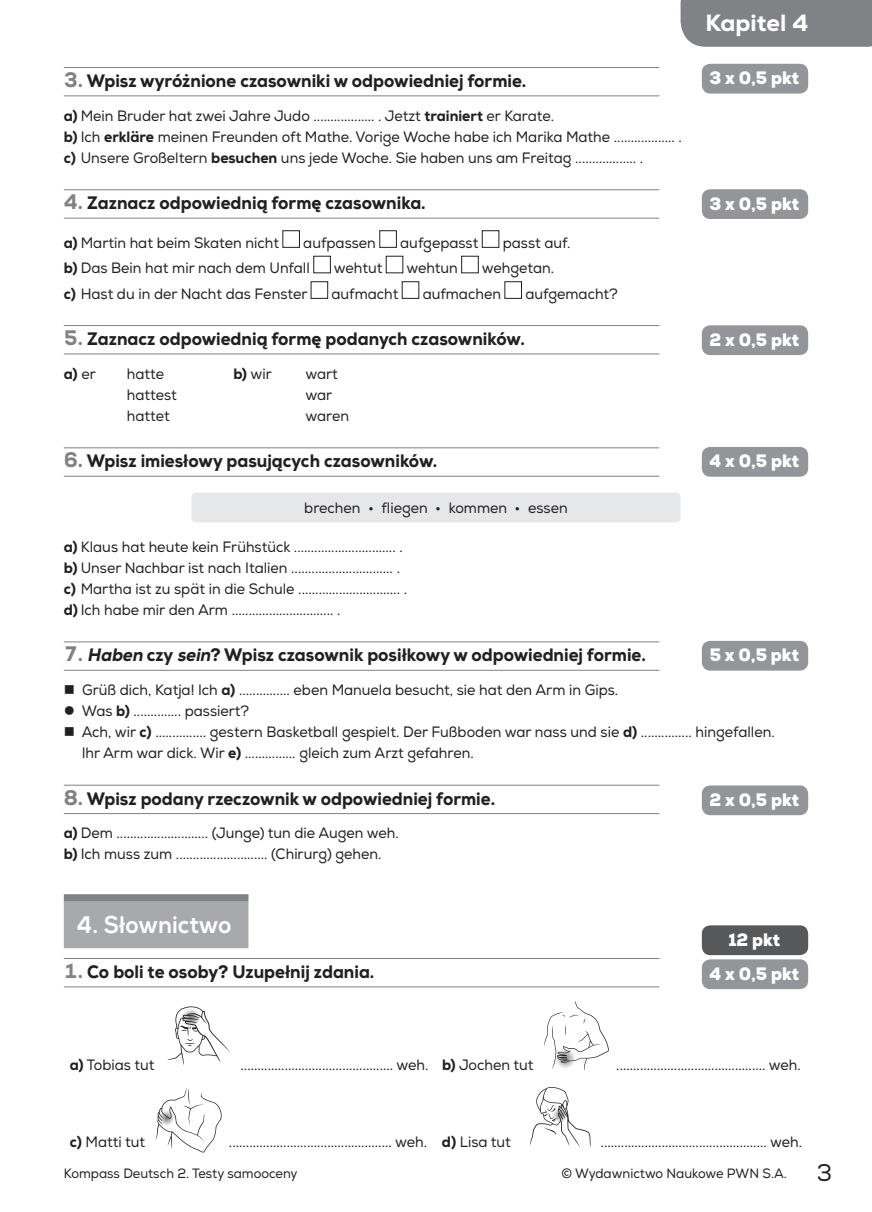
<style>
.page{position:relative;width:872px;height:1212px;background:#fff}
.page>*{position:absolute;margin:0;border:0;box-sizing:border-box;transform-origin:0 0}
.t1{font:800 24px "Nexa";color:#fff;scale:.95 1}
.t2{font:800 23.4px "Nexa";color:#fff}
.t3{font:800 18px "Nexa";color:#231f20;scale:.95 1}
.t4{font:900 18px/34px "Nexa";color:#fff;text-align:center;scale:.95 1}
.t5{font:15px/21px "Nexa";color:#231f20;scale:.95 1}
.t6{font:800 15px "Nexa";color:#231f20;scale:.95 1}
.t7{font:13.5px "Nexa";color:#231f20;scale:.95 1}
.s1{font-size:21px;color:#808285}
.s2{font-weight:800}
.s3{font-weight:400}
.s4{font-style:italic}
.s5{font-size:24px}
</style>
<div class="page">
<div style="left:680px;top:0;width:192px;height:47px;background:#808285"></div>
<hr style="left:64px;top:67px;width:595px;height:1px;background:#808285">
<hr style="left:64px;top:95px;width:595px;height:1px;background:#808285">
<hr style="left:64px;top:189px;width:595px;height:1px;background:#808285">
<hr style="left:64px;top:218px;width:595px;height:1px;background:#808285">
<hr style="left:64px;top:325px;width:595px;height:1px;background:#808285">
<hr style="left:64px;top:354px;width:595px;height:1px;background:#808285">
<hr style="left:64px;top:447px;width:595px;height:1px;background:#808285">
<hr style="left:64px;top:476px;width:595px;height:1px;background:#808285">
<hr style="left:64px;top:641px;width:595px;height:1px;background:#808285">
<hr style="left:64px;top:670px;width:595px;height:1px;background:#808285">
<hr style="left:64px;top:785px;width:595px;height:1px;background:#808285">
<hr style="left:64px;top:813px;width:595px;height:1px;background:#808285">
<div style="left:64px;top:894px;width:184px;height:8px;background:#808285"></div>
<div style="left:64px;top:902px;width:184px;height:46px;background:#a8a9ad"></div>
<hr style="left:64px;top:958px;width:595px;height:1px;background:#808285">
<hr style="left:64px;top:986px;width:595px;height:1px;background:#808285">
<div style="left:283px;top:230px;width:17px;height:18px;border:1px solid #231f20"></div>
<div style="left:379px;top:230px;width:17px;height:18px;border:1px solid #231f20"></div>
<div style="left:482px;top:230px;width:17px;height:18px;border:1px solid #231f20"></div>
<div style="left:313px;top:256px;width:17px;height:17px;border:1px solid #231f20"></div>
<div style="left:461px;top:256px;width:17px;height:17px;border:1px solid #231f20"></div>
<div style="left:311px;top:281px;width:17px;height:18px;border:1px solid #231f20"></div>
<div style="left:402px;top:281px;width:17px;height:18px;border:1px solid #231f20"></div>
<div style="left:504px;top:281px;width:17px;height:18px;border:1px solid #231f20"></div>
<div style="left:191px;top:493px;width:489px;height:29px;background:#e6e7e9;border-radius:4px"></div>
<svg style="left:167px;top:1006px;width:63px;height:59px"></svg>
<svg style="left:544px;top:1001px;width:65px;height:69px"></svg>
<svg style="left:155px;top:1088px;width:67px;height:64px"></svg>
<svg style="left:530px;top:1087px;width:60px;height:60px"></svg>
<div style="left:702px;top:925px;width:106px;height:30px;background:#57585a;border-radius:9px"></div>
<div style="left:702px;top:959px;width:106px;height:30px;background:#939598;border-radius:9px"></div>
<div style="left:702px;top:64px;width:106px;height:30px;background:#939598;border-radius:9px"></div>
<div style="left:702px;top:189px;width:106px;height:30px;background:#939598;border-radius:9px"></div>
<div style="left:702px;top:325px;width:106px;height:30px;background:#939598;border-radius:9px"></div>
<div style="left:702px;top:447px;width:106px;height:30px;background:#939598;border-radius:9px"></div>
<div style="left:702px;top:641px;width:106px;height:30px;background:#939598;border-radius:9px"></div>
<div style="left:702px;top:785px;width:106px;height:30px;background:#939598;border-radius:9px"></div>
<h2 class="t2" style="left:705px;top:8px;width:105px">Kapitel 4</h2>
<p class="t4" style="left:709px;top:61px;width:96px">3 x 0,5 pkt</p>
<p class="t3" style="left:64px;top:69px;width:488px"><span class="s1">3.</span> Wpisz wyróżnione czasowniki w odpowiedniej formie.</p>
<p class="t5" style="left:64px;top:105px;width:652px"><span class="s2">a)</span> Mein Bruder hat zwei Jahre Judo .................. . Jetzt <span class="s2">trainiert</span> er Karate.<br><span class="s2">b)</span> Ich <span class="s2">erkläre</span> meinen Freunden oft Mathe. Vorige Woche habe ich Marika Mathe .................. . <span class="s2">c)</span> Unsere Großeltern <span class="s2">besuchen</span> uns jede Woche. Sie haben uns am Freitag .................. .</p>
<p class="t3" style="left:64px;top:192px;width:382px"><span class="s1">4.</span> Zaznacz odpowiednią formę czasownika.</p>
<p class="t5" style="left:64px;top:232px;width:228px"><span class="s2">a)</span> Martin hat beim Skaten nicht</p>
<p class="t5" style="left:303px;top:232px;width:78px">aufpassen</p>
<p class="t5" style="left:400px;top:232px;width:84px">aufgepasst</p>
<p class="t5" style="left:503px;top:232px;width:73px">passt auf.</p>
<p class="t5" style="left:64px;top:258px;width:260px"><span class="s2">b)</span> Das Bein hat mir nach dem Unfall</p>
<p class="t5" style="left:334px;top:258px;width:53px">wehtut</p>
<p class="t5" style="left:406px;top:258px;width:56px">wehtun</p>
<p class="t5" style="left:482px;top:258px;width:78px">wehgetan.</p>
<p class="t5" style="left:64px;top:283px;width:258px"><span class="s2">c)</span> Hast du in der Nacht das Fenster</p>
<p class="t5" style="left:331px;top:283px;width:72px">aufmacht</p>
<p class="t5" style="left:422px;top:283px;width:84px">aufmachen</p>
<p class="t5" style="left:525px;top:283px;width:99px">aufgemacht?</p>
<p class="t3" style="left:64px;top:327px;width:487px"><span class="s1">5.</span> Zaznacz odpowiednią formę podanych czasowników.</p>
<p class="t6" style="left:64px;top:364px;width:35px">a) <span class="s3">er</span></p>
<p class="t5" style="left:127px;top:363px;width:41px">hatte</p>
<p class="t5" style="left:233px;top:363px;width:42px"><span class="s2">b)</span> wir</p>
<p class="t5" style="left:305px;top:363px;width:36px">wart</p>
<p class="t5" style="left:127px;top:384px;width:54px">hattest</p>
<p class="t5" style="left:305px;top:384px;width:30px">war</p>
<p class="t5" style="left:127px;top:405px;width:47px">hattet</p>
<p class="t5" style="left:305px;top:405px;width:47px">waren</p>
<p class="t3" style="left:64px;top:450px;width:395px"><span class="s1">6.</span> Wpisz imiesłowy pasujących czasowników.</p>
<p class="t5" style="left:304px;top:497px;width:279px">brechen • fliegen • kommen • essen</p>
<p class="t5" style="left:64px;top:536px;width:363px"><span class="s2">a)</span> Klaus hat heute kein Frühstück .............................. . <span class="s2">b)</span> Unser Nachbar ist nach Italien .............................. . <span class="s2">c)</span> Martha ist zu spät in die Schule .............................. . <span class="s2">d)</span> Ich habe mir den Arm .............................. .</p>
<p class="t3" style="left:64px;top:644px;width:614px"><span class="s1">7.</span> <span class="s4">Haben</span> czy <span class="s4">sein</span>? Wpisz czasownik posiłkowy w odpowiedniej formie.</p>
<p class="t5" style="left:64px;top:680px;width:585px">■ Grüß dich, Katja! Ich <span class="s2">a)</span> ............... eben Manuela besucht, sie hat den Arm in Gips.</p>
<p class="t5" style="left:64px;top:701px;width:197px">● Was <span class="s2">b)</span> .............. passiert?</p>
<p class="t5" style="left:82px;top:722px;width:731px;text-indent:-18px">■ Ach, wir <span class="s2">c)</span> ............... gestern Basketball gespielt. Der Fußboden war nass und sie <span class="s2">d)</span> ............... hingefallen.<br>Ihr Arm war dick. Wir <span class="s2">e)</span> ............... gleich zum Arzt gefahren.</p>
<p class="t3" style="left:64px;top:787px;width:455px"><span class="s1">8.</span> Wpisz podany rzeczownik w odpowiedniej formie.</p>
<p class="t5" style="left:64px;top:823px;width:354px"><span class="s2">a)</span> Dem ........................... (Junge) tun die Augen weh. <span class="s2">b)</span> Ich muss zum ........................... (Chirurg) gehen.</p>
<p class="t4" style="left:709px;top:186px;width:96px">3 x 0,5 pkt</p>
<p class="t4" style="left:709px;top:323px;width:96px">2 x 0,5 pkt</p>
<p class="t4" style="left:709px;top:444px;width:96px">4 x 0,5 pkt</p>
<p class="t4" style="left:709px;top:638px;width:96px">5 x 0,5 pkt</p>
<p class="t4" style="left:709px;top:783px;width:96px">2 x 0,5 pkt</p>
<h1 class="t1" style="left:77px;top:909px;width:164px">4. Słownictwo</h1>
<p class="t3" style="left:64px;top:960px;width:328px"><span class="s1">1.</span> Co boli te osoby? Uzupełnij zdania.</p>
<p class="t4" style="left:709px;top:922px;width:96px">12 pkt<br>4 x 0,5 pkt</p>
<p class="t5" style="left:70px;top:1054px;width:90px"><span class="s2">a)</span> Tobias tut</p>
<p class="t5" style="left:240px;top:1054px;width:310px">............................................. weh. <span class="s2">b)</span> Jochen tut</p>
<p class="t5" style="left:616px;top:1055px;width:196px">............................................ weh.</p>
<p class="t5" style="left:70px;top:1132px;width:81px"><span class="s2">c)</span> Matti tut</p>
<p class="t5" style="left:229px;top:1132px;width:298px">................................................ weh. <span class="s2">d)</span> Lisa tut</p>
<p class="t5" style="left:600px;top:1131px;width:214px">................................................. weh.</p>
<p class="t7" style="left:64px;top:1165px;width:248px">Kompass Deutsch 2. Testy samooceny</p>
<p class="t7" style="left:561px;top:1165px;width:286px">© Wydawnictwo Naukowe PWN S.A. <span class="s5">3</span></p>
</div>
